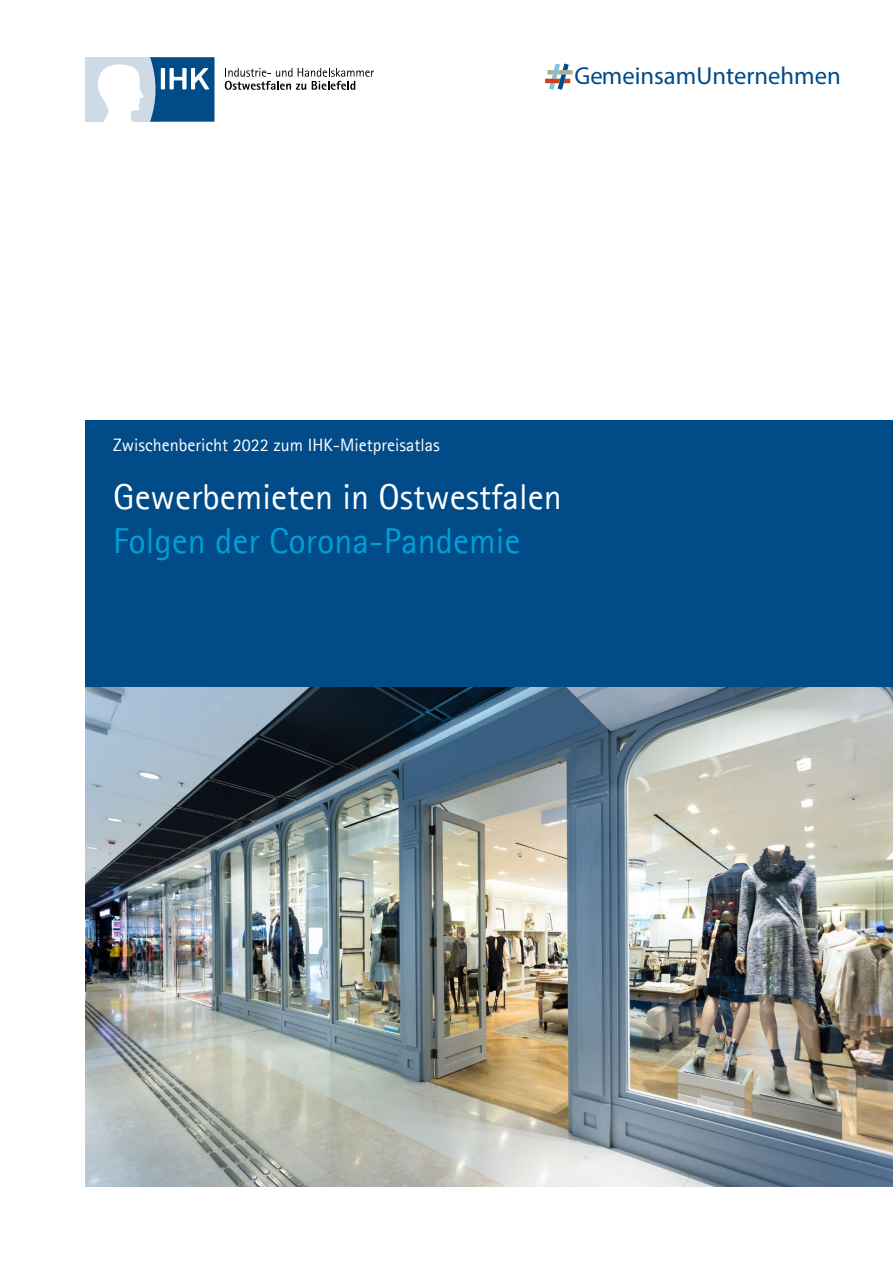
<style>
.page{position:relative;width:893px;height:1263px;background:#fff}
.page>*{position:absolute;margin:0;border:0;box-sizing:border-box;transform-origin:0 0}
.t1{font:36px "Agfa Rotis Sans Serif";color:#fff}
.t2{font:36px "Agfa Rotis Sans Serif";color:#009ed4}
.t3{font:800 24.6px "Rotis Semi Sans";color:#004b88}
.t4{font:18px "Agfa Rotis Sans Serif";color:#fff}
</style>
<div class="page">
<img style="left:85px;top:687px;width:808px;height:499px">
<div style="left:85px;top:420px;width:808px;height:267px;background:#004b88"></div>
<div style="left:86px;top:57px;width:74px;height:65px;background:#cfdae7"></div>
<svg style="left:98px;top:64px;width:46px;height:58px"></svg>
<svg style="left:150px;top:57px;width:64px;height:65px"></svg>
<svg style="left:225px;top:68px;width:149px;height:22px"></svg>
<svg style="left:545px;top:64px;width:28px;height:26px"></svg>
<h2 class="t3" style="left:574px;top:60px;width:268px">GemeinsamUnternehmen</h2>
<p class="t4" style="left:113px;top:434px;width:328px">Zwischenbericht 2022 zum IHK-Mietpreisatlas</p>
<h1 class="t1" style="left:113px;top:476px;width:450px">Gewerbemieten in Ostwestfalen</h1>
<h1 class="t2" style="left:113px;top:519px;width:409px">Folgen der Corona-Pandemie</h1>
</div>
